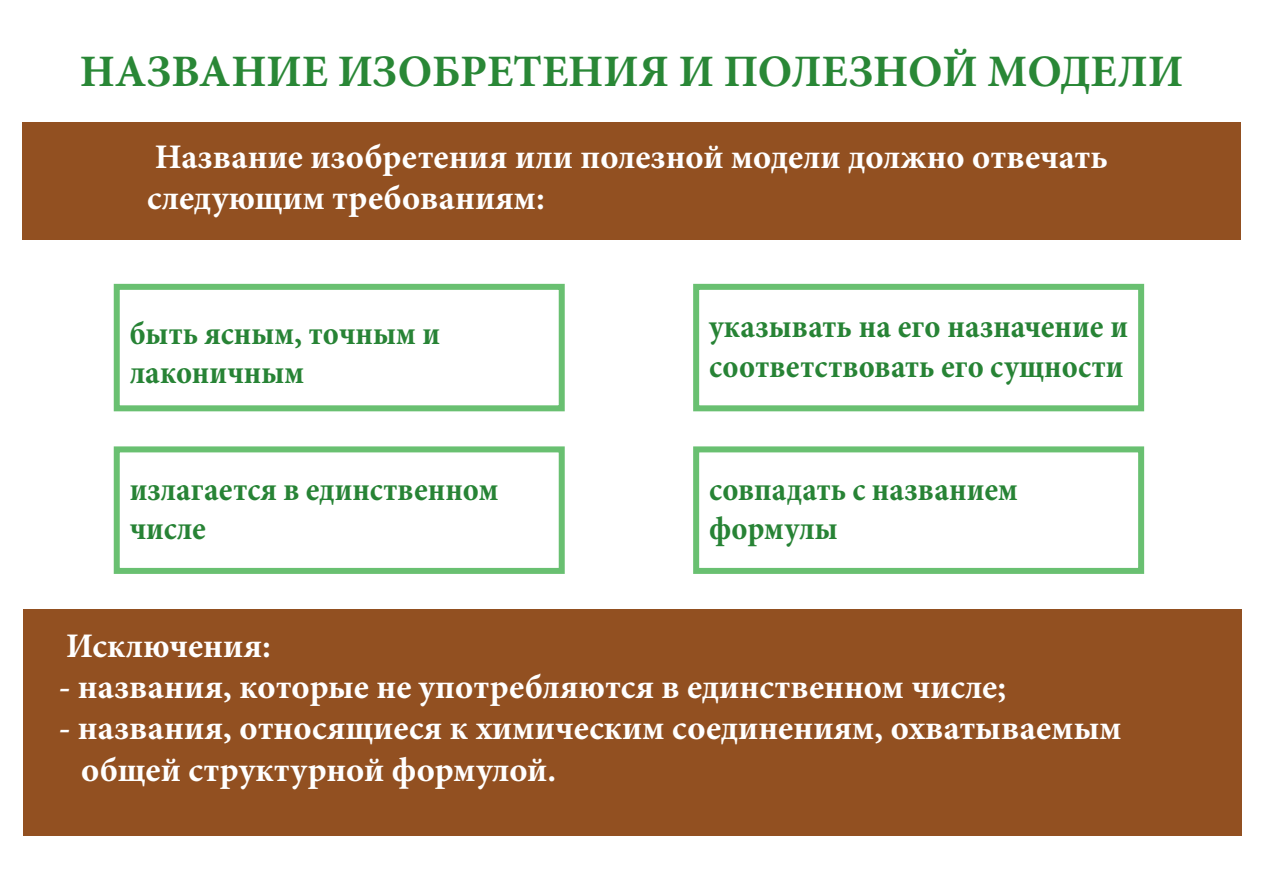
<style>
.page{position:relative;width:1263px;height:893px;background:#fff}
.page>*{position:absolute;margin:0;border:0;box-sizing:border-box;transform-origin:0 0}
.t1{font:700 45px "Minion Pro";color:#298736}
.t2{font:700 34.5px/41.4px "Minion Pro";color:#fff}
.t3{font:700 condensed 33px/39.6px "Minion Pro";color:#278335}
</style>
<div class="page">
<div style="left:22px;top:123px;width:1219px;height:117px;background:#925021"></div>
<div style="left:693px;top:284px;width:451px;height:127px;background:#fff;border:6px solid #69c071"></div>
<div style="left:114px;top:284px;width:451px;height:127px;background:#fff;border:6px solid #69c071"></div>
<div style="left:114px;top:446px;width:451px;height:128px;background:#fff;border:6px solid #69c071"></div>
<div style="left:693px;top:446px;width:451px;height:128px;background:#fff;border:6px solid #69c071"></div>
<div style="left:23px;top:609px;width:1219px;height:226px;background:#925021"></div>
<h1 class="t1" style="left:80px;top:40px;width:1105px">НАЗВАНИЕ ИЗОБРЕТЕНИЯ И ПОЛЕЗНОЙ МОДЕЛИ</h1>
<p class="t2" style="left:147px;top:135px;width:962px">Название изобретения или полезной модели должно отвечать следующим требованиям:</p>
<p class="t3" style="left:130px;top:313px;width:312px">быть ясным, точным и лаконичным</p>
<p class="t3" style="left:709px;top:307px;width:420px">указывать на его назначение и соответствовать его сущности</p>
<p class="t3" style="left:130px;top:469px;width:370px">излагается в единственном числе</p>
<p class="t3" style="left:709px;top:469px;width:310px">совпадать с названием формулы</p>
<p class="t2" style="left:66px;top:624px;width:206px">Исключения:</p>
<p class="t2" style="left:59px;top:666px;width:949px">- названия, которые не употребляются в единственном числе;</p>
<p class="t2" style="left:81px;top:707px;width:1042px;text-indent:-22px">- названия, относящиеся к химическим соединениям, охватываемым общей структурной формулой.</p>
</div>
